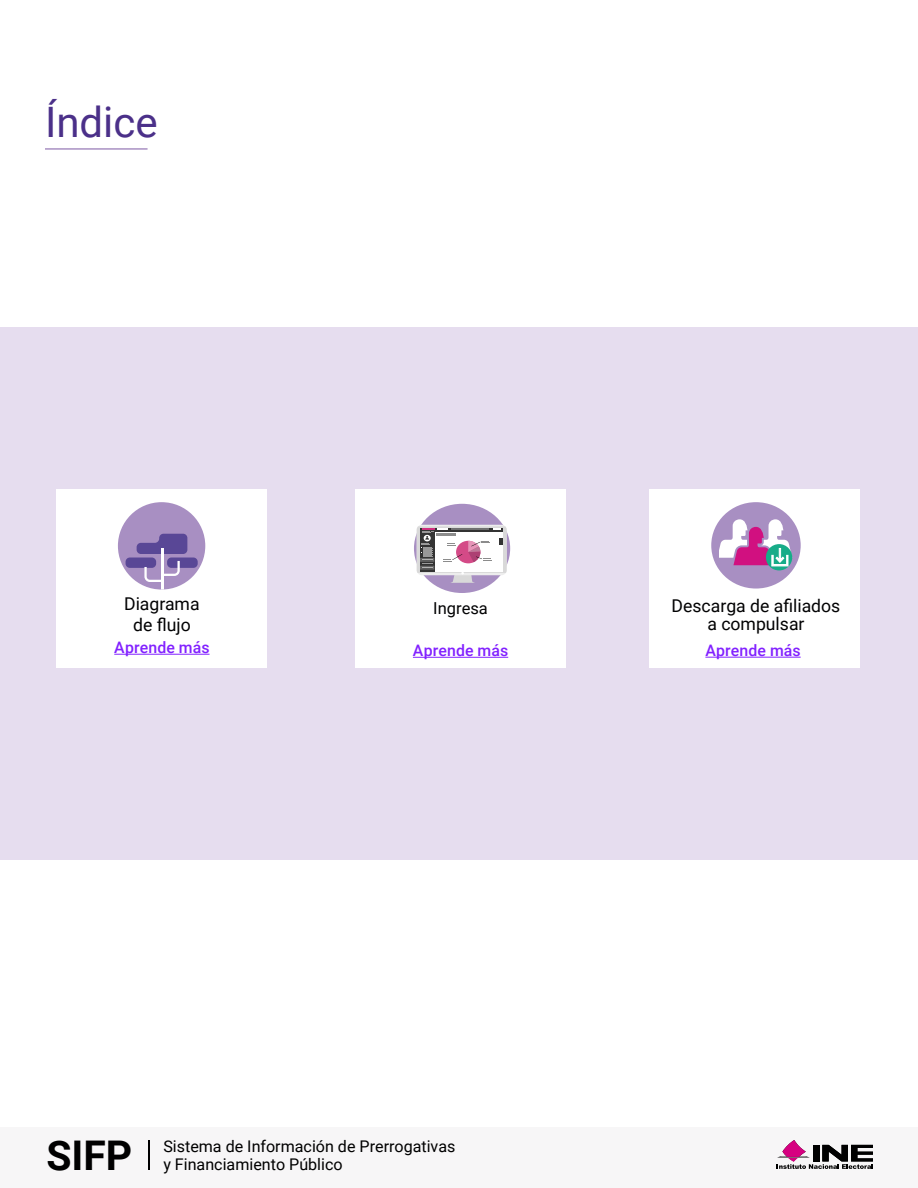
<style>
.page{position:relative;width:918px;height:1188px;background:#fff}
.page>*{position:absolute;margin:0;border:0;box-sizing:border-box;transform-origin:0 0}
.t1{font:42px "Roboto";color:#4b3089}
.t2{font:700 40.95px "Roboto";color:#000}
.t3{font:17.55px/21.1px "Roboto";color:#020203;text-align:center}
.t4{font:16.5px "Roboto";color:#020203}
.t5{font:16.05px/17.7px "Roboto";color:#000}
.t6{font:500 15.9px "Roboto";letter-spacing:.005em;color:#8221ff}
</style>
<div class="page">
<div style="left:0;top:328px;width:918px;height:532px;background:#e6ddef"></div>
<hr style="left:45px;top:148px;width:103px;height:2px;background:#a990c3">
<div style="left:649px;top:489px;width:210px;height:179px;background:#fff"></div>
<div style="left:355px;top:489px;width:211px;height:179px;background:#fff"></div>
<div style="left:57px;top:489px;width:210px;height:179px;background:#fff"></div>
<div style="left:118px;top:502px;width:87px;height:88px;background:#a88fc2;border-radius:50%"></div>
<div style="left:126px;top:558px;width:30px;height:10px;background:#594796;border-radius:4px"></div>
<div style="left:167px;top:558px;width:31px;height:10px;background:#594796;border-radius:4px"></div>
<svg style="left:137px;top:534px;width:50px;height:20px"></svg>
<hr style="left:161px;top:548px;width:2px;height:42px;background:#fff">
<svg style="left:144px;top:561px;width:36px;height:21px"></svg>
<hr style="left:114px;top:654px;width:96px;height:1px;background:#8221ff">
<hr style="left:705px;top:657px;width:96px;height:1px;background:#8221ff">
<hr style="left:413px;top:657px;width:95px;height:1px;background:#8221ff">
<div style="left:0;top:1127px;width:918px;height:61px;background:#f7f6f7"></div>
<svg style="left:777px;top:1140px;width:96px;height:29px"></svg>
<hr style="left:149px;top:1140px;width:1px;height:30px;background:#000">
<div style="left:414px;top:504px;width:96px;height:89px;background:#a88fc2;border-radius:50%"></div>
<svg style="left:417px;top:526px;width:90px;height:57px;background:#cdc0c9"></svg>
<div style="left:711px;top:502px;width:90px;height:87px;background:#a88fc2;border-radius:50%"></div>
<div style="left:766px;top:544px;width:26px;height:26px;background:#17ac88;border-radius:50%"></div>
<svg style="left:719px;top:519px;width:73px;height:48px"></svg>
<h1 class="t1" style="left:45px;top:92px;width:114px">Índice</h1>
<p class="t3" style="left:124px;top:593px;width:77px">Diagrama de flujo</p>
<p class="t3" style="left:672px;top:596px;width:170px;line-height:18px">Descarga de afiliados a compulsar</p>
<p class="t6" style="left:114px;top:636px;width:97px">Aprende más</p>
<p class="t6" style="left:413px;top:639px;width:97px">Aprende más</p>
<p class="t6" style="left:705px;top:639px;width:97px">Aprende más</p>
<p class="t4" style="left:433px;top:597px;width:56px">Ingresa</p>
<h2 class="t2" style="left:46px;top:1126px;width:87px">SIFP</h2>
<p class="t5" style="left:163px;top:1137px;width:294px">Sistema de Información de Prerrogativas y Financiamiento Público</p>
</div>
